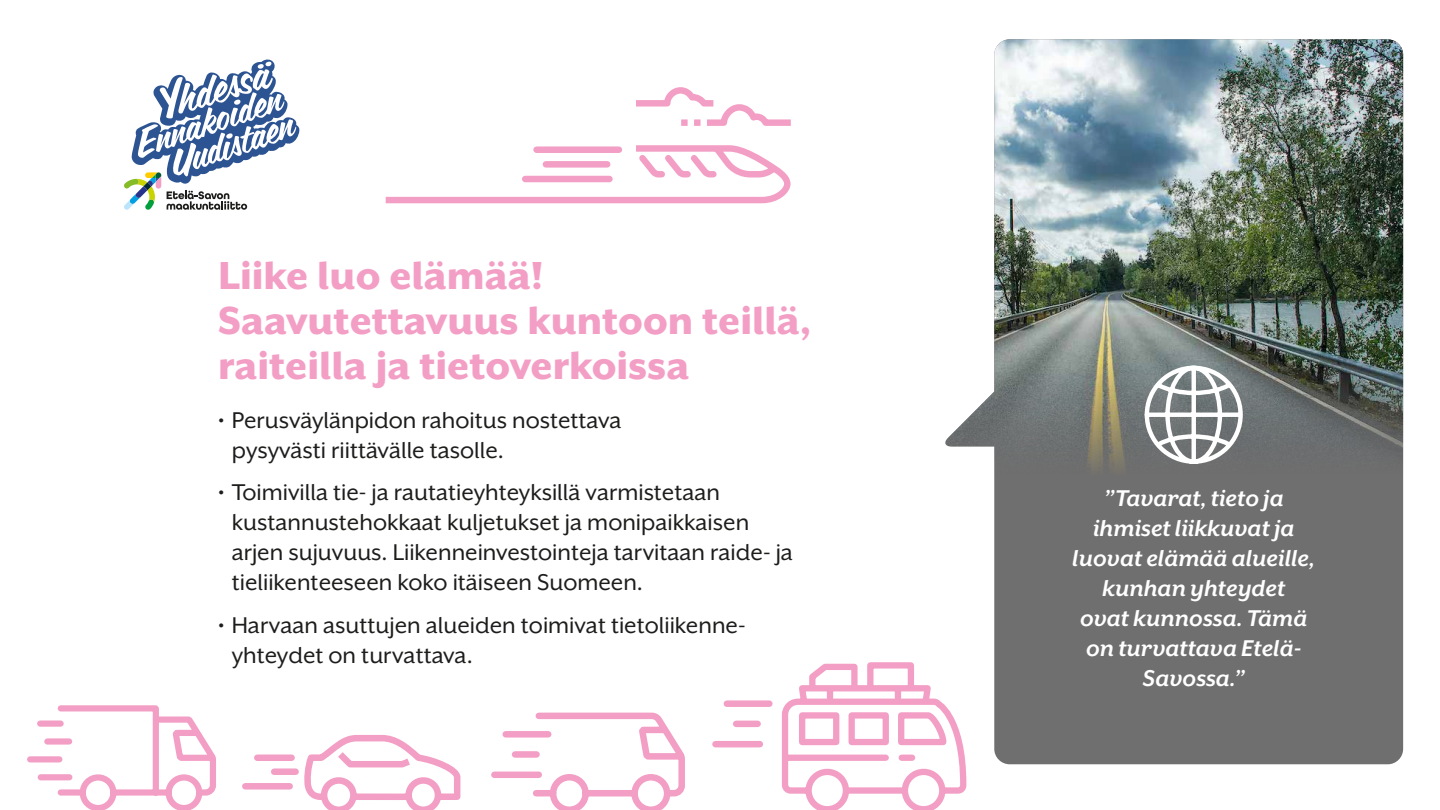
<style>
.page{position:relative;width:1440px;height:810px;background:#fff}
.page>*{position:absolute;margin:0;border:0;box-sizing:border-box;transform-origin:0 0}
.t1{font:800 45px/45px "Mr Eaves XL San OT";color:#f39fc5}
.t2{font:26.25px/30px "Mr Eaves XL San OT";color:#1d1d1b}
.t3{font:italic 700 26.25px/30px "Mr Eaves XL San OT";color:#fff;text-align:center}
</style>
<div class="page">
<div style="left:994px;top:474px;width:409px;height:290px;background:#706f6f"></div>
<img style="left:945px;top:39px;width:458px;height:435px">
<svg style="left:385px;top:145px;width:406px;height:59px"></svg>
<svg style="left:636px;top:87px;width:155px;height:39px"></svg>
<svg style="left:305px;top:735px;width:156px;height:75px"></svg>
<svg style="left:1142px;top:363px;width:103px;height:103px"></svg>
<svg style="left:27px;top:705px;width:189px;height:105px"></svg>
<svg style="left:491px;top:712px;width:194px;height:98px"></svg>
<div style="left:537px;top:146px;width:82px;height:7px;background:#f39fc5"></div>
<div style="left:546px;top:161px;width:61px;height:7px;background:#f39fc5"></div>
<div style="left:525px;top:176px;width:84px;height:6px;background:#f39fc5"></div>
<svg style="left:781px;top:662px;width:186px;height:148px"></svg>
<div style="left:727px;top:700px;width:42px;height:7px;background:#f39fc5"></div>
<div style="left:736px;top:721px;width:22px;height:6px;background:#f39fc5"></div>
<div style="left:715px;top:741px;width:45px;height:6px;background:#f39fc5"></div>
<div style="left:257px;top:755px;width:35px;height:6px;background:#f39fc5"></div>
<div style="left:274px;top:768px;width:22px;height:7px;background:#f39fc5"></div>
<div style="left:245px;top:783px;width:45px;height:7px;background:#f39fc5"></div>
<svg style="left:124px;top:59px;width:175px;height:151px"></svg>
<h1 class="t1" style="left:218px;top:253px;width:595px">Liike luo elämää!<br>Saavutettavuus kuntoon teillä, raiteilla ja tietoverkoissa</h1>
<p class="t2" style="left:232px;top:405px;width:391px;text-indent:-13px">• Perusväylänpidon rahoitus nostettava pysyvästi riittävälle tasolle.</p>
<p class="t2" style="left:232px;top:478px;width:563px;text-indent:-13px">• Toimivilla tie- ja rautatieyhteyksillä varmistetaan kustannustehokkaat kuljetukset ja monipaikkaisen arjen sujuvuus. Liikenneinvestointeja tarvitaan raide- ja tieliikenteeseen koko itäiseen Suomeen.</p>
<p class="t2" style="left:232px;top:610px;width:515px;text-indent:-13px">• Harvaan asuttujen alueiden toimivat tietoliikenne&shy;yhteydet on turvattava.</p>
<p class="t3" style="left:1072px;top:483px;width:244px">”Tavarat, tieto ja ihmiset liikkuvat ja luovat elämää alueille, kunhan yhteydet<br>ovat kunnossa. Tämä on turvattava Etelä-<br>Savossa.”</p>
</div>
